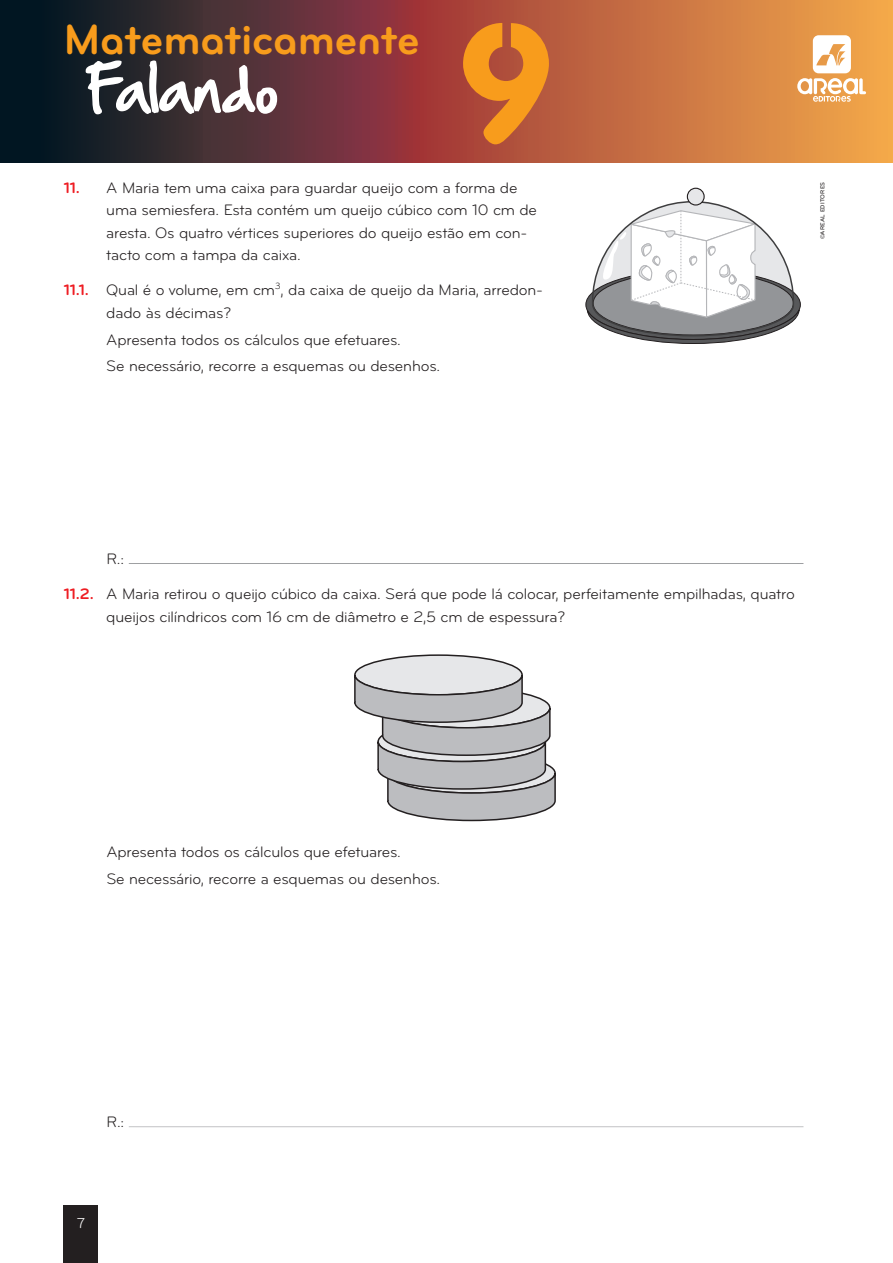
<style>
.page{position:relative;width:893px;height:1263px;background:#fff}
.page>*{position:absolute;margin:0;border:0;box-sizing:border-box;transform-origin:0 0}
.t1{font:700 175.95px "Rounded Stencil EF";color:#f89c1c}
.t2{font:82.65px "Logotipos Std Areal";color:#fff}
.t3{font:55.8px "Hand Of Sean";letter-spacing:-.02em;color:#fff}
.t4{font:43.95px "Bryant Pro Bold Alternate";letter-spacing:-.01em;color:#f89c1c}
.t5{font:15.75px/22.5px "Bryant Pro";letter-spacing:-.01em;color:#231f20}
.t6{font:14.85px "Bryant Pro";color:#fff}
.t7{font:500 6px "Bryant Pro";letter-spacing:.025em;color:#231f20}
.s1{font-weight:700;color:#ee1d23}
</style>
<div class="page">
<svg style="left:203px;top:0;width:690px;height:163px;background:#ac5d40"></svg>
<div style="left:0;top:0;width:203px;height:163px;background:linear-gradient(to right,#00111f,#3e3031)"></div>
<div style="left:64px;top:1205px;width:34px;height:58px;background:#231f20"></div>
<hr style="left:127px;top:563px;width:678px;height:3px;background:#231f20;opacity:.25">
<hr style="left:127px;top:1126px;width:678px;height:3px;background:#231f20;opacity:.25">
<div style="left:355px;top:655px;width:167px;height:40px;background:#e6e7e9;border-radius:50%"></div>
<div style="left:354px;top:654px;width:169px;height:41px;border:2px solid #231f20;border-radius:50%"></div>
<svg style="left:354px;top:673px;width:202px;height:148px"></svg>
<div style="left:687px;top:188px;width:17px;height:17px;background:#e6e7e9;border-radius:50%"></div>
<div style="left:687px;top:188px;width:18px;height:18px;border:1px solid #231f20;border-radius:50%"></div>
<svg style="left:586px;top:200px;width:214px;height:144px"></svg>
<h3 class="t4" style="left:64px;top:16px;width:358px">Matematicamente</h3>
<h1 class="t1" style="left:452px;top:-13px;width:110px">9</h1>
<h3 class="t3" style="left:84px;top:39px;width:196px">Falando</h3>
<p class="t5" style="left:106px;top:176px;width:432px;text-indent:-43px"><span class="s1">11.</span> A Maria tem uma caixa para guardar queijo com a forma de uma semiesfera. Esta contém um queijo cúbico com 10 cm de aresta. Os quatro vértices superiores do queijo estão em con&shy;tacto com a tampa da caixa.</p>
<p class="t5" style="left:106px;top:279px;width:438px;text-indent:-43px"><span class="s1">11.1.</span> Qual é o volume, em cm<sup>3</sup>, da caixa de queijo da Maria, arredon&shy;dado às décimas?</p>
<p class="t5" style="left:106px;top:326px;width:335px;line-height:26.7px">Apresenta todos os cálculos que efetuares.<br>Se necessário, recorre a esquemas ou desenhos.</p>
<h2 class="t2" style="left:797px;top:25px;width:70px">a</h2>
<p class="t7" style="left:819px;top:239px;width:59px;rotate:-90deg">©AREAL EDITORES</p>
<p class="t5" style="left:106px;top:548px;width:19px">R.:</p>
<p class="t5" style="left:106px;top:583px;width:690px;text-indent:-43px"><span class="s1">11.2.</span> A Maria retirou o queijo cúbico da caixa. Será que pode lá colocar, perfeitamente empilhadas, quatro queijos cilíndricos com 16 cm de diâmetro e 2,5 cm de espessura?</p>
<p class="t5" style="left:106px;top:839px;width:335px;line-height:26.7px">Apresenta todos os cálculos que efetuares.<br>Se necessário, recorre a esquemas ou desenhos.</p>
<p class="t5" style="left:106px;top:1111px;width:19px">R.:</p>
<p class="t6" style="left:77px;top:1215px;width:10px">7</p>
</div>
